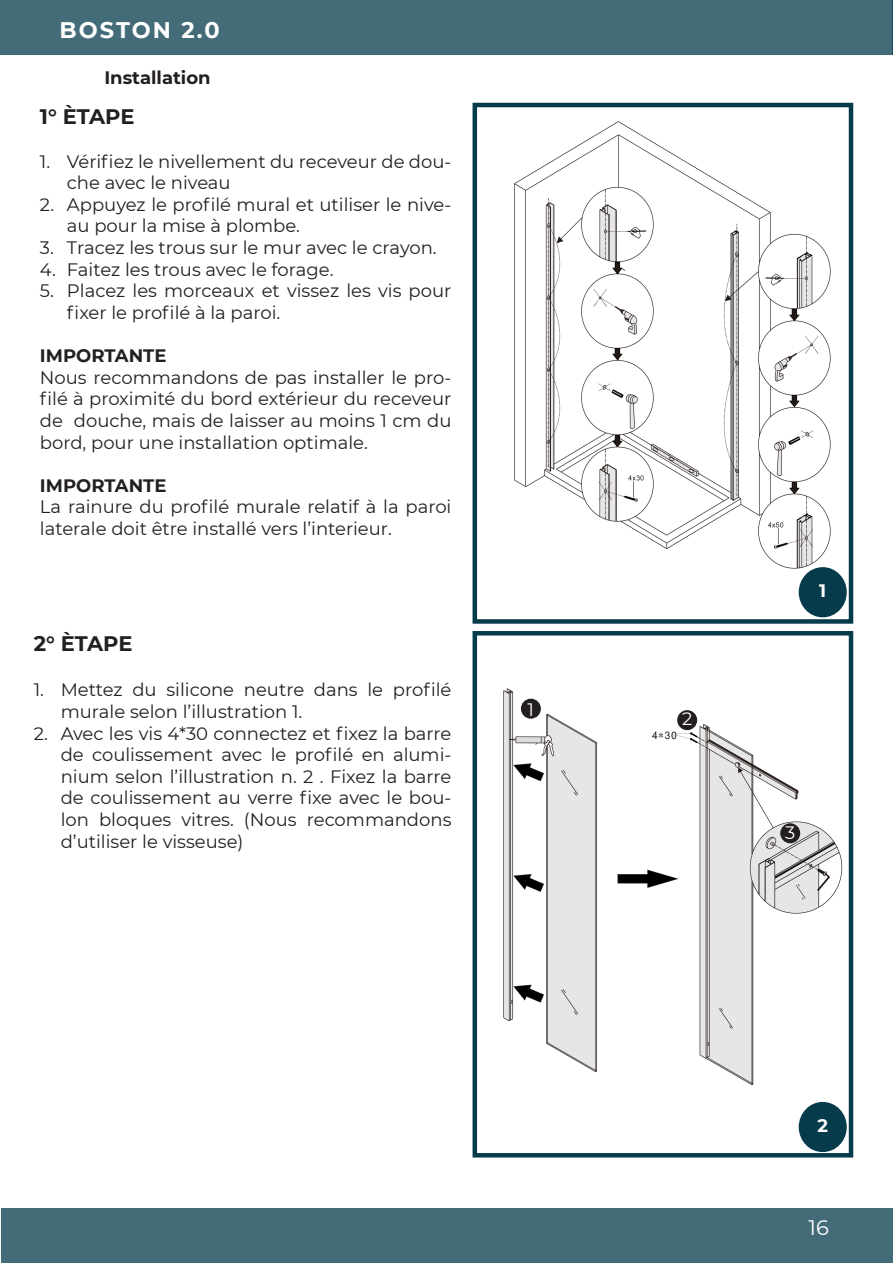
<style>
.page{position:relative;width:893px;height:1263px;background:#fff}
.page>*{position:absolute;margin:0;border:0;box-sizing:border-box;transform-origin:0 0}
.t1{font:700 22.5px "Montserrat";letter-spacing:.09em;color:#fff}
.t2{font:700 21px "Montserrat";letter-spacing:-.005em;color:#231f20}
.t3{font:21px "Montserrat";color:#fff}
.t4{font:18px/21.6px "Montserrat";color:#231f20}
.t5{font:700 18px "Montserrat";color:#231f20}
.t6{font:18px "Montserrat";color:#fff}
.t7{font:700 18px "Montserrat";color:#fff}
</style>
<div class="page">
<div style="left:0;top:0;width:893px;height:54px;background:#446c78"></div>
<div style="left:1px;top:1209px;width:892px;height:54px;background:#446c78"></div>
<hr style="left:892px;top:0;width:1px;height:54px;background:#063b4b">
<img style="left:514px;top:121px;width:331px;height:462px">
<div style="left:473px;top:103px;width:380px;height:521px;border:4px solid #063b4b"></div>
<img style="left:503px;top:688px;width:344px;height:434px">
<div style="left:473px;top:631px;width:380px;height:526px;border:4px solid #063b4b"></div>
<div style="left:799px;top:568px;width:47px;height:49px;background:#063b4b;border-radius:50%"></div>
<div style="left:799px;top:567px;width:48px;height:50px;border:2px solid #063b4b;border-radius:50%"></div>
<div style="left:799px;top:1103px;width:47px;height:48px;background:#063b4b;border-radius:50%"></div>
<div style="left:799px;top:1102px;width:48px;height:50px;border:2px solid #063b4b;border-radius:50%"></div>
<div style="left:522px;top:699px;width:18px;height:19px;background:#231f20;border-radius:50%"></div>
<div style="left:521px;top:699px;width:20px;height:20px;border:2px solid #231f20;border-radius:50%"></div>
<div style="left:678px;top:711px;width:18px;height:18px;background:#231f20;border-radius:50%"></div>
<div style="left:677px;top:710px;width:20px;height:20px;border:2px solid #231f20;border-radius:50%"></div>
<div style="left:781px;top:824px;width:18px;height:18px;background:#231f20;border-radius:50%"></div>
<div style="left:780px;top:823px;width:20px;height:20px;border:2px solid #231f20;border-radius:50%"></div>
<p class="t1" style="left:60px;top:14px;width:162px">BOSTON 2.0</p>
<p class="t5" style="left:104px;top:65px;width:108px">Installation</p>
<p class="t2" style="left:40px;top:102px;width:96px">1° ÈTAPE</p>
<p class="t4" style="left:67px;top:150px;width:386px;text-indent:-27px">1. Vérifiez le nivellement du receveur de dou&shy;che avec le niveau</p>
<p class="t4" style="left:67px;top:193px;width:386px;text-indent:-27px">2. Appuyez le profilé mural et utiliser le nive&shy;au pour la mise à plombe.</p>
<p class="t4" style="left:40px;top:236px;width:398px">3. Tracez les trous sur le mur avec le crayon.</p>
<p class="t4" style="left:40px;top:258px;width:295px">4. Faitez les trous avec le forage.</p>
<p class="t4" style="left:67px;top:279px;width:386px;text-indent:-27px">5. Placez les morceaux et vissez les vis pour fixer le profilé à la paroi.</p>
<p class="t5" style="left:40px;top:343px;width:128px">IMPORTANTE</p>
<p class="t4" style="left:40px;top:366px;width:413px;text-align:justify">Nous recommandons de pas installer le pro&shy;filé à proximité du bord extérieur du receveur de douche, mais de laisser au moins 1 cm du bord, pour une installation optimale.</p>
<p class="t5" style="left:40px;top:472px;width:128px">IMPORTANTE</p>
<p class="t4" style="left:40px;top:495px;width:413px">La rainure du profilé murale relatif à la paroi laterale doit être installé vers l’interieur.</p>
<p class="t2" style="left:34px;top:629px;width:100px">2° ÈTAPE</p>
<p class="t4" style="left:61px;top:678px;width:392px;text-indent:-27px">1. Mettez du silicone neutre dans le profilé murale selon l’illustration 1.</p>
<p class="t4" style="left:61px;top:722px;width:392px;text-align:justify;text-indent:-27px">2. Avec les vis 4*30 connectez et fixez la barre de coulissement avec le profilé en alumi&shy;nium selon l’illustration n. 2 . Fixez la barre de coulissement au verre fixe avec le bou&shy;lon bloques vitres. (Nous recommandons d’utiliser le visseuse)</p>
<p class="t6" style="left:528px;top:697px;width:8px">1</p>
<p class="t6" style="left:682px;top:706px;width:12px">2</p>
<p class="t7" style="left:819px;top:577px;width:9px">1</p>
<p class="t6" style="left:785px;top:820px;width:12px">3</p>
<p class="t7" style="left:817px;top:1112px;width:12px">2</p>
<p class="t3" style="left:808px;top:1213px;width:22px">16</p>
</div>
